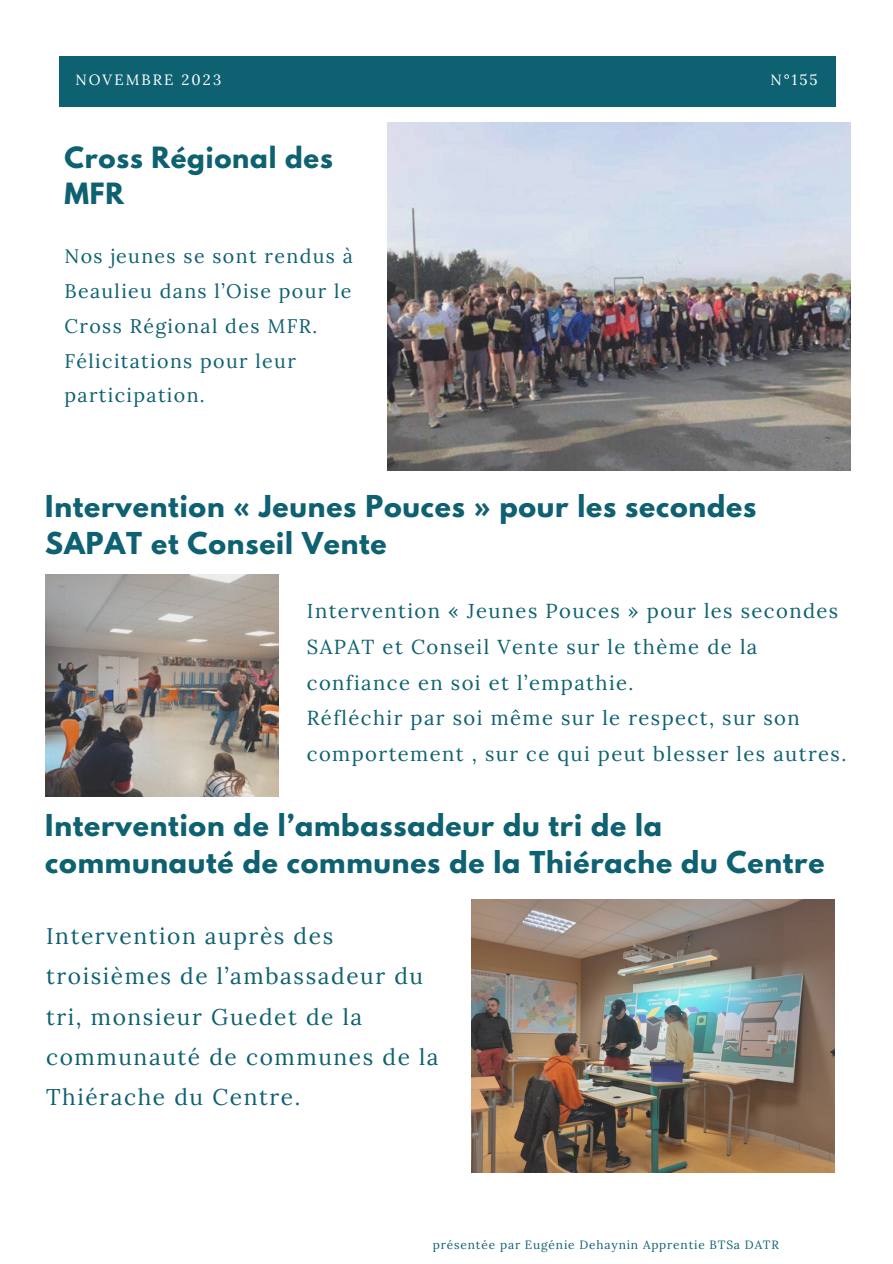
<style>
.page{position:relative;width:893px;height:1264px;background:#fff}
.page>*{position:absolute;margin:0;border:0;box-sizing:border-box;transform-origin:0 0}
.t1{font:700 26.7px/37px "League Spartan";letter-spacing:.03em;color:#0e6171}
.t2{font:700 25.95px/35.7px "League Spartan";letter-spacing:.03em;color:#0e6171}
.t3{font:22.65px/40.2px "Lora";letter-spacing:.07em;color:#0e6171}
.t4{font:20.25px/35.5px "Lora";letter-spacing:.07em;color:#0e6171}
.t5{font:19.65px/34.8px "Lora";letter-spacing:.07em;color:#0e6171}
.t6{font:14.85px "Lora";letter-spacing:.14em;color:#fff}
.t7{font:12px "Lora";letter-spacing:.07em;color:#0e6171}
</style>
<div class="page">
<img style="left:387px;top:123px;width:463px;height:347px">
<div style="left:59px;top:56px;width:776px;height:51px;background:#0e6171"></div>
<img style="left:45px;top:575px;width:233px;height:221px">
<img style="left:471px;top:899px;width:363px;height:273px">
<p class="t6" style="left:75px;top:70px;width:147px">NOVEMBRE 2023</p>
<p class="t6" style="left:770px;top:70px;width:49px">N°155</p>
<p class="t2" style="left:64px;top:143px;width:270px">Cross Régional des<br>MFR</p>
<p class="t5" style="left:64px;top:238px;width:290px">Nos jeunes se sont rendus à<br>Beaulieu dans l’Oise pour le<br>Cross Régional des MFR.<br>Félicitations pour leur participation.</p>
<p class="t1" style="left:45px;top:491px;width:712px">Intervention « Jeunes Pouces » pour les secondes<br>SAPAT et Conseil Vente</p>
<p class="t4" style="left:307px;top:593px;width:533px">Intervention « Jeunes Pouces » pour les secondes<br>SAPAT et Conseil Vente sur le thème de la confiance en soi et l’empathie.</p>
<p class="t4" style="left:307px;top:700px;width:541px">Réfléchir par soi même sur le respect, sur son comportement , sur ce qui peut blesser les autres.</p>
<p class="t1" style="left:45px;top:810px;width:780px">Intervention de l’ambassadeur du tri de la communauté de communes de la Thiérache du Centre</p>
<p class="t3" style="left:46px;top:915px;width:394px">Intervention auprès des troisièmes de l’ambassadeur du tri, monsieur Guedet de la communauté de communes de la<br>Thiérache du Centre.</p>
<p class="t7" style="left:433px;top:1237px;width:347px">présentée par Eugénie Dehaynin Apprentie BTSa DATR</p>
</div>
